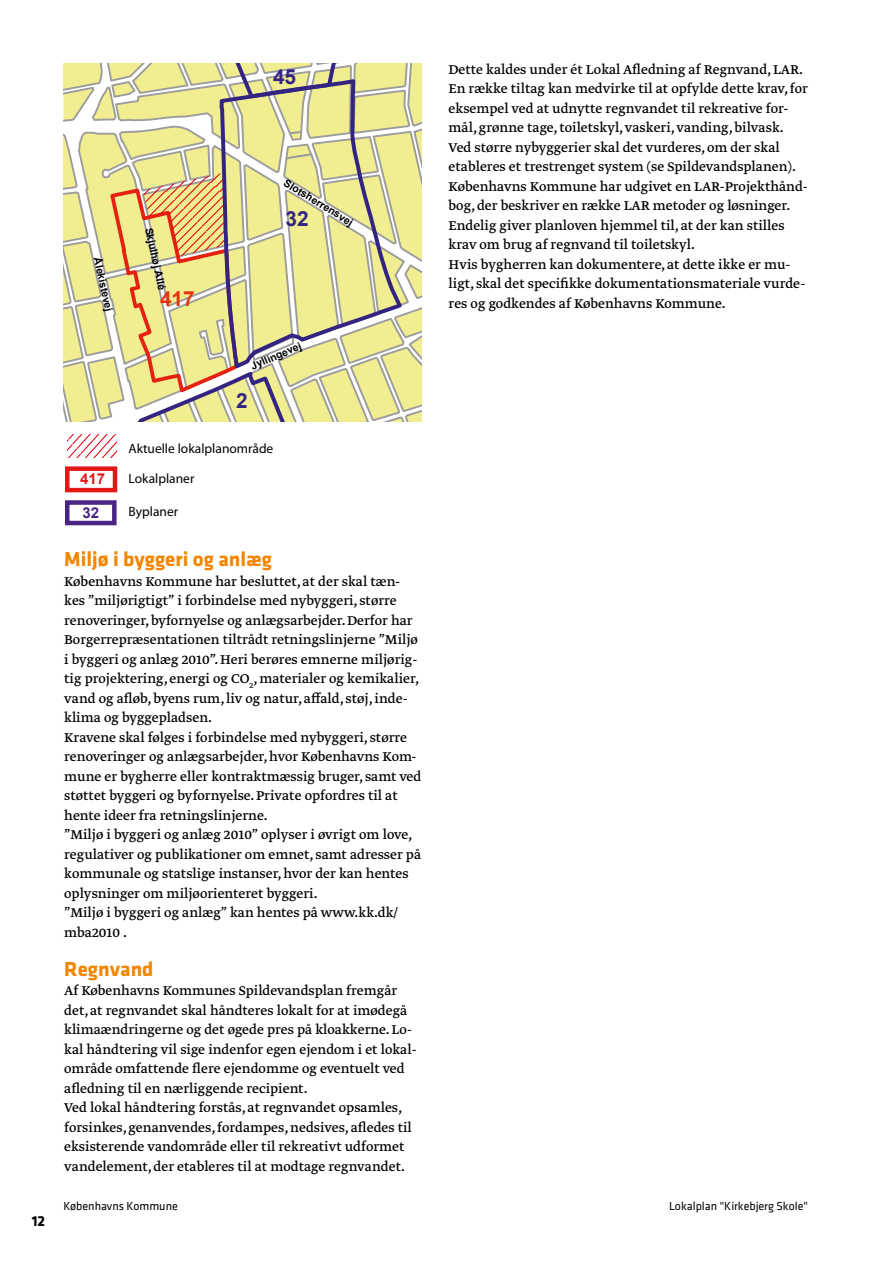
<style>
.page{position:relative;width:893px;height:1263px;background:#fff}
.page>*{position:absolute;margin:0;border:0;box-sizing:border-box;transform-origin:0 0}
.t1{font:700 21px "Klavika";color:#f18700}
.t2{font:700 20.85px "Arial";color:#342482}
.t3{font:700 20.85px "Arial";color:#e63411}
.t4{font:700 20.85px "Arial";color:#322482}
.t5{font:15px/19.5px "Greta Text";color:#000}
.t6{font:700 15px "Arial";color:#e41718}
.t7{font:700 15px "Klavika";color:#000}
.t8{font:700 15px "Arial";color:#4b2382}
.t9{font:13.5px/29.5px "Myriad Pro";color:#000}
.t10{font:12px "Klavika";color:#000}
.t11{font:700 10.5px "Arial";color:#000}
</style>
<div class="page">
<svg style="left:63px;top:64px;width:358px;height:358px;background:#e1daa0"></svg>
<svg style="left:68px;top:434px;width:49px;height:24px"></svg>
<div style="left:65px;top:466px;width:52px;height:26px;border:4px solid #e41718"></div>
<div style="left:65px;top:500px;width:52px;height:25px;border:4px solid #4b2382"></div>
<p class="t7" style="left:32px;top:1215px;width:15px">12</p>
<p class="t11" style="left:101px;top:257px;width:56px;rotate:77deg">Ålekistevej</p>
<p class="t11" style="left:153px;top:227px;width:65px;rotate:77deg">Skjulhøj Allé</p>
<h2 class="t3" style="left:160px;top:290px;width:36px">417</h2>
<h2 class="t2" style="left:273px;top:68px;width:25px">45</h2>
<p class="t11" style="left:287px;top:178px;width:80px;rotate:31deg">Slotsherrensvej</p>
<h2 class="t2" style="left:286px;top:210px;width:25px">32</h2>
<p class="t11" style="left:250px;top:362px;width:55px;rotate:-23deg">Jyllingevej</p>
<h2 class="t4" style="left:236px;top:393px;width:13px">2</h2>
<p class="t9" style="left:129px;top:435px;width:146px">Aktuelle lokalplanområde<br>Lokalplaner</p>
<p class="t9" style="left:129px;top:498px;width:51px">Byplaner</p>
<p class="t6" style="left:80px;top:473px;width:27px">417</p>
<p class="t8" style="left:82px;top:506px;width:18px">32</p>
<h1 class="t1" style="left:64px;top:551px;width:209px">Miljø i byggeri og anlæg</h1>
<p class="t5" style="left:64px;top:572px;width:359px">Københavns Kommune har besluttet, at der skal tæn&shy;kes ”miljørigtigt” i forbindelse med nybyggeri, større renoveringer, byfornyelse og anlægsarbejder. Derfor har Borgerrepræsentationen tiltrådt retningslinjerne ”Miljø i byggeri og anlæg 2010”. Heri berøres emnerne miljørig&shy;tig projektering, energi og CO<sub>2</sub>, materialer og kemikalier, vand og afløb, byens rum, liv og natur, affald, støj, inde&shy;klima og byggepladsen.<br>Kravene skal følges i forbindelse med nybyggeri, større renoveringer og anlægsarbejder, hvor Københavns Kom&shy;mune er bygherre eller kontraktmæssig bruger, samt ved støttet byggeri og byfornyelse. Private opfordres til at hente ideer fra retningslinjerne.<br>”Miljø i byggeri og anlæg 2010” oplyser i øvrigt om love, regulativer og publikationer om emnet, samt adresser på kommunale og statslige instanser, hvor der kan hentes oplysninger om miljøorienteret byggeri.<br>”Miljø i byggeri og anlæg” kan hentes på www.kk.dk/ mba2010 .</p>
<h1 class="t1" style="left:64px;top:961px;width:91px">Regnvand</h1>
<p class="t5" style="left:64px;top:982px;width:354px">Af Københavns Kommunes Spildevandsplan fremgår det, at regnvandet skal håndteres lokalt for at imødegå klimaændringerne og det øgede pres på kloakkerne. Lo&shy;kal håndtering vil sige indenfor egen ejendom i et lokal&shy;område omfattende flere ejendomme og eventuelt ved afledning til en nærliggende recipient.<br>Ved lokal håndtering forstås, at regnvandet opsamles, forsinkes, genanvendes, fordampes, nedsives, afledes til eksisterende vandområde eller til rekreativt udformet vandelement, der etableres til at modtage regnvandet.</p>
<p class="t5" style="left:449px;top:60px;width:361px">Dette kaldes under ét Lokal Afledning af Regnvand, LAR.<br>En række tiltag kan medvirke til at opfylde dette krav, for eksempel ved at udnytte regnvandet til rekreative for&shy;mål, grønne tage, toiletskyl, vaskeri, vanding, bilvask.<br>Ved større nybyggerier skal det vurderes, om der skal etableres et trestrenget system (se Spildevandsplanen).<br>Københavns Kommune har udgivet en LAR-Projekthånd&shy;bog, der beskriver en række LAR metoder og løsninger.<br>Endelig giver planloven hjemmel til, at der kan stilles krav om brug af regnvand til toiletskyl.<br>Hvis bygherren kan dokumentere, at dette ikke er mu&shy;ligt, skal det specifikke dokumentationsmateriale vurde&shy;res og godkendes af Københavns Kommune.</p>
<p class="t10" style="left:63px;top:1200px;width:116px">Københavns Kommune</p>
<p class="t10" style="left:669px;top:1200px;width:140px">Lokalplan "Kirkebjerg Skole"</p>
</div>
